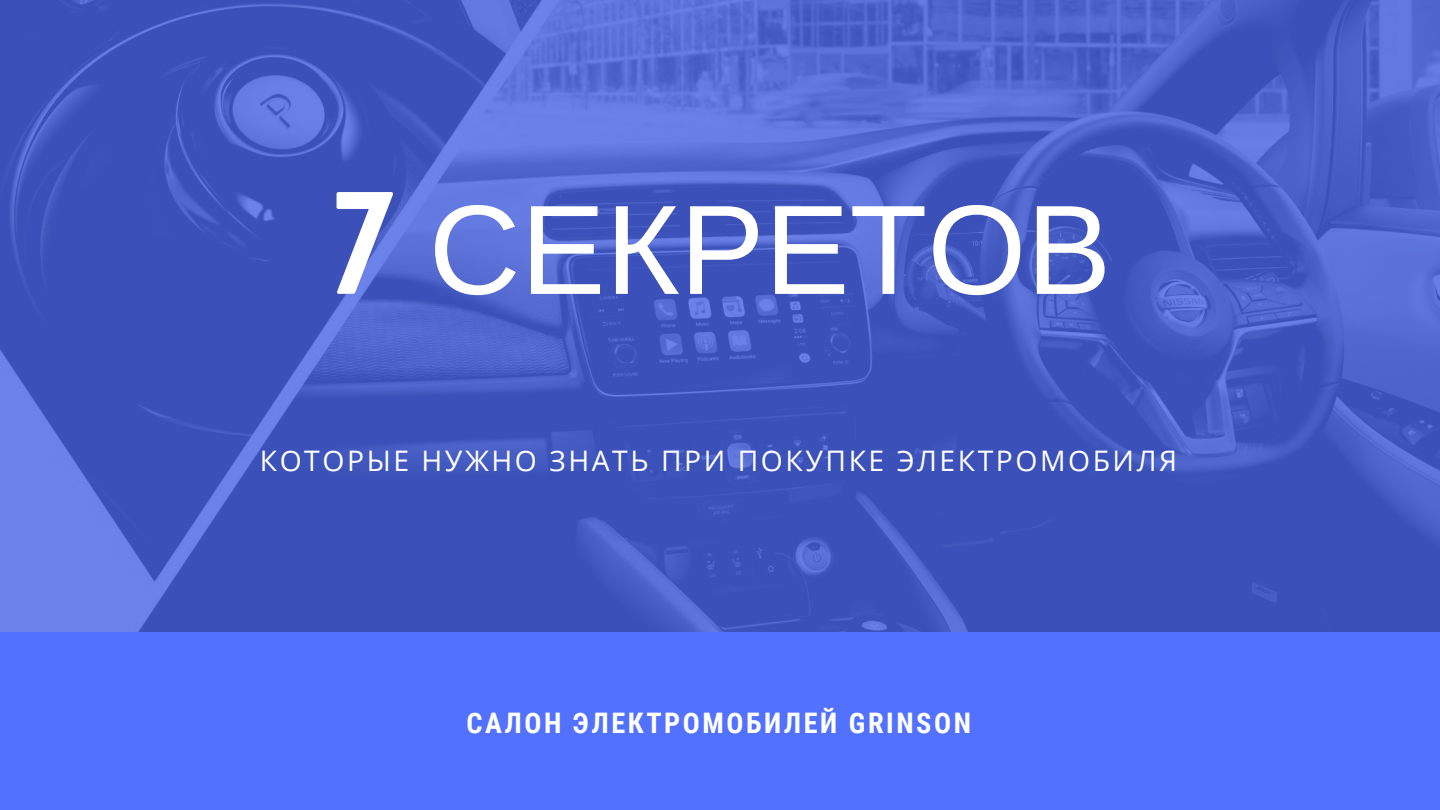
<style>
.page{position:relative;width:1440px;height:810px;background:#fff}
.page>*{position:absolute;margin:0;border:0;box-sizing:border-box;transform-origin:0 0}
.t1{font:127.4px "Liberation Sans";color:#fff}
.t2{font:28.3px "Open Sans";letter-spacing:.09em;color:#fff}
.t3{font:700 28.3px "Roboto Condensed";letter-spacing:.09em;color:#fff}
.s1{font-family:"Norwester"}
</style>
<div class="page">
<img style="left:0;top:0;width:1440px;height:632px">
<div style="left:0;top:632px;width:1440px;height:178px;background:#5271ff"></div>
<h1 class="t1" style="left:330px;top:179px;width:783px"><span class="s1">7</span> СЕКРЕТОВ</h1>
<p class="t2" style="left:260px;top:440px;width:919px">КОТОРЫЕ НУЖНО ЗНАТЬ ПРИ ПОКУПКЕ ЭЛЕКТРОМОБИЛЯ</p>
<p class="t3" style="left:466px;top:707px;width:506px">САЛОН ЭЛЕКТРОМОБИЛЕЙ GRINSON</p>
</div>
